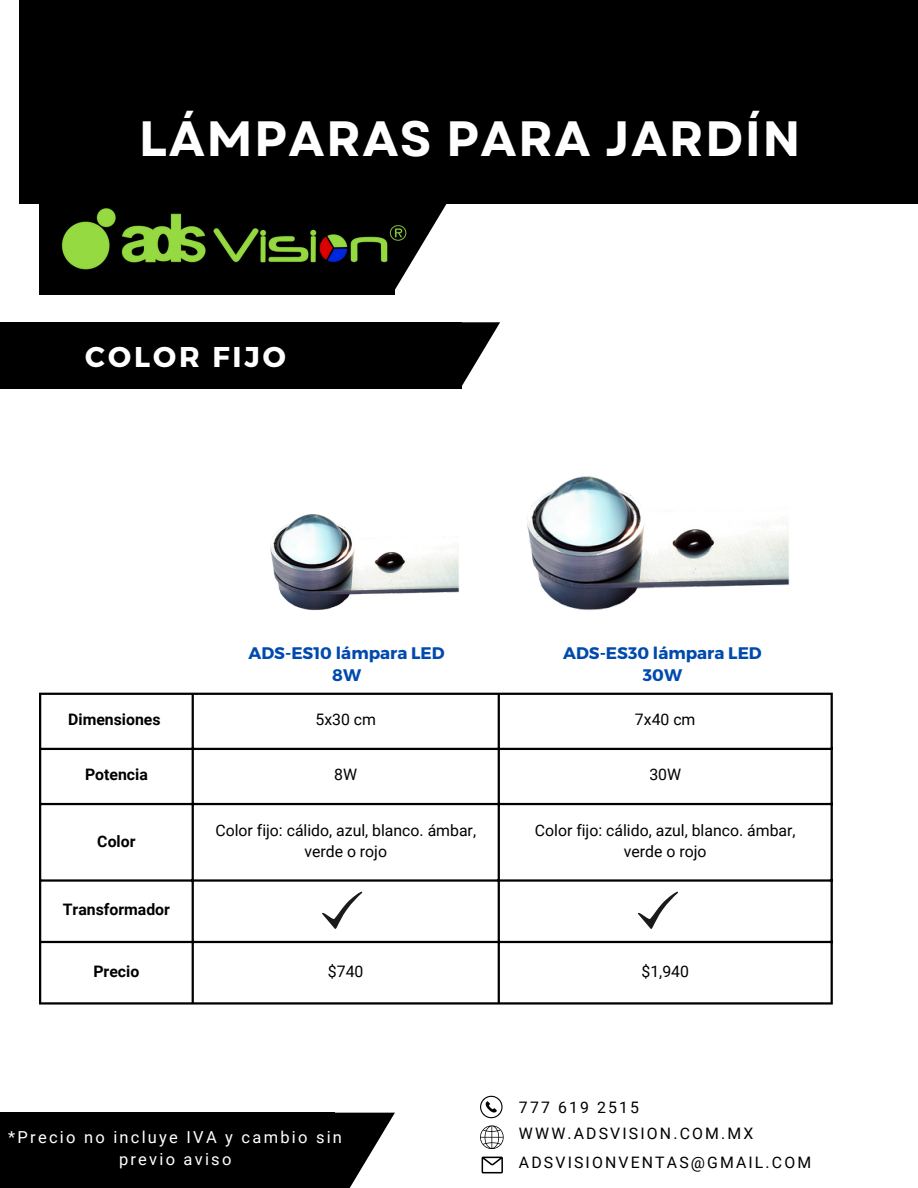
<style>
.page{position:relative;width:918px;height:1188px;background:#fff}
.page>*{position:absolute;margin:0;border:0;box-sizing:border-box;transform-origin:0 0}
.t1{font:700 49.5px "Garet";letter-spacing:.03em;color:#fff}
.t2{font:700 28.65px "Montserrat";letter-spacing:.105em;color:#fff}
.t3{font:700 16.8px/22.5px "Montserrat";color:#004aad;text-align:center}
.t4{font:16.5px/22.5px "Roboto";letter-spacing:.135em;color:#fff;text-align:center}
.t5{font:15.9px/21.3px "Roboto";color:#000;text-align:center}
.t6{font:15.9px "Roboto";letter-spacing:.135em;color:#000}
.t7{font:700 15.9px "Roboto";color:#000}
</style>
<div class="page">
<div style="left:19px;top:0;width:899px;height:204px;background:#000"></div>
<div style="left:39px;top:183px;width:356px;height:111px;background:#000"></div>
<svg style="left:395px;top:204px;width:52px;height:86px"></svg>
<div style="left:0;top:322px;width:462px;height:67px;background:#000"></div>
<svg style="left:462px;top:322px;width:38px;height:64px"></svg>
<div style="left:0;top:1113px;width:334px;height:75px;background:#000"></div>
<svg style="left:334px;top:1113px;width:61px;height:75px"></svg>
<img style="left:61px;top:204px;width:356px;height:70px">
<svg style="left:480px;top:1125px;width:24px;height:24px"></svg>
<svg style="left:482px;top:1157px;width:21px;height:16px"></svg>
<svg style="left:480px;top:1096px;width:23px;height:22px"></svg>
<hr style="left:39px;top:695px;width:2px;height:307px;background:#000">
<hr style="left:192px;top:695px;width:2px;height:307px;background:#000">
<hr style="left:498px;top:695px;width:2px;height:307px;background:#000">
<hr style="left:831px;top:695px;width:2px;height:307px;background:#000">
<hr style="left:39px;top:693px;width:794px;height:2px;background:#000">
<hr style="left:39px;top:748px;width:794px;height:2px;background:#000">
<hr style="left:39px;top:803px;width:794px;height:2px;background:#000">
<hr style="left:39px;top:879px;width:794px;height:3px;background:#000">
<hr style="left:39px;top:941px;width:794px;height:2px;background:#000">
<hr style="left:39px;top:1002px;width:794px;height:3px;background:#000">
<svg style="left:322px;top:891px;width:41px;height:38px"></svg>
<svg style="left:637px;top:891px;width:41px;height:38px"></svg>
<img style="left:527px;top:476px;width:263px;height:134px">
<img style="left:270px;top:514px;width:189px;height:96px">
<p class="t1" style="left:139px;top:103px;width:663px">LÁMPARAS PARA JARDÍN</p>
<p class="t2" style="left:85px;top:338px;width:202px">COLOR FIJO</p>
<p class="t3" style="left:249px;top:641px;width:198px">ADS-ES10 lámpara LED<br>8W</p>
<p class="t3" style="left:563px;top:641px;width:200px">ADS-ES30 lámpara LED<br>30W</p>
<p class="t7" style="left:68px;top:711px;width:94px">Dimensiones</p>
<p class="t5" style="left:315px;top:709px;width:62px">5x30 cm</p>
<p class="t5" style="left:635px;top:709px;width:62px">7x40 cm</p>
<p class="t7" style="left:85px;top:766px;width:64px">Potencia</p>
<p class="t5" style="left:334px;top:764px;width:24px">8W</p>
<p class="t5" style="left:649px;top:764px;width:33px">30W</p>
<p class="t7" style="left:97px;top:832px;width:40px">Color</p>
<p class="t5" style="left:215px;top:819px;width:262px">Color fijo: cálido, azul, blanco. ámbar, verde o rojo</p>
<p class="t5" style="left:535px;top:819px;width:262px">Color fijo: cálido, azul, blanco. ámbar, verde o rojo</p>
<p class="t7" style="left:63px;top:901px;width:109px">Transformador</p>
<p class="t7" style="left:93px;top:962px;width:47px">Precio</p>
<p class="t5" style="left:328px;top:961px;width:37px">$740</p>
<p class="t5" style="left:641px;top:961px;width:49px">$1,940</p>
<p class="t4" style="left:8px;top:1126px;width:335px">*Precio no incluye IVA y cambio sin previo aviso</p>
<p class="t6" style="left:519px;top:1098px;width:122px">777 619 2515</p>
<p class="t6" style="left:519px;top:1124px;width:236px">WWW.ADSVISION.COM.MX</p>
<p class="t6" style="left:519px;top:1153px;width:294px">ADSVISIONVENTAS@GMAIL.COM</p>
</div>
